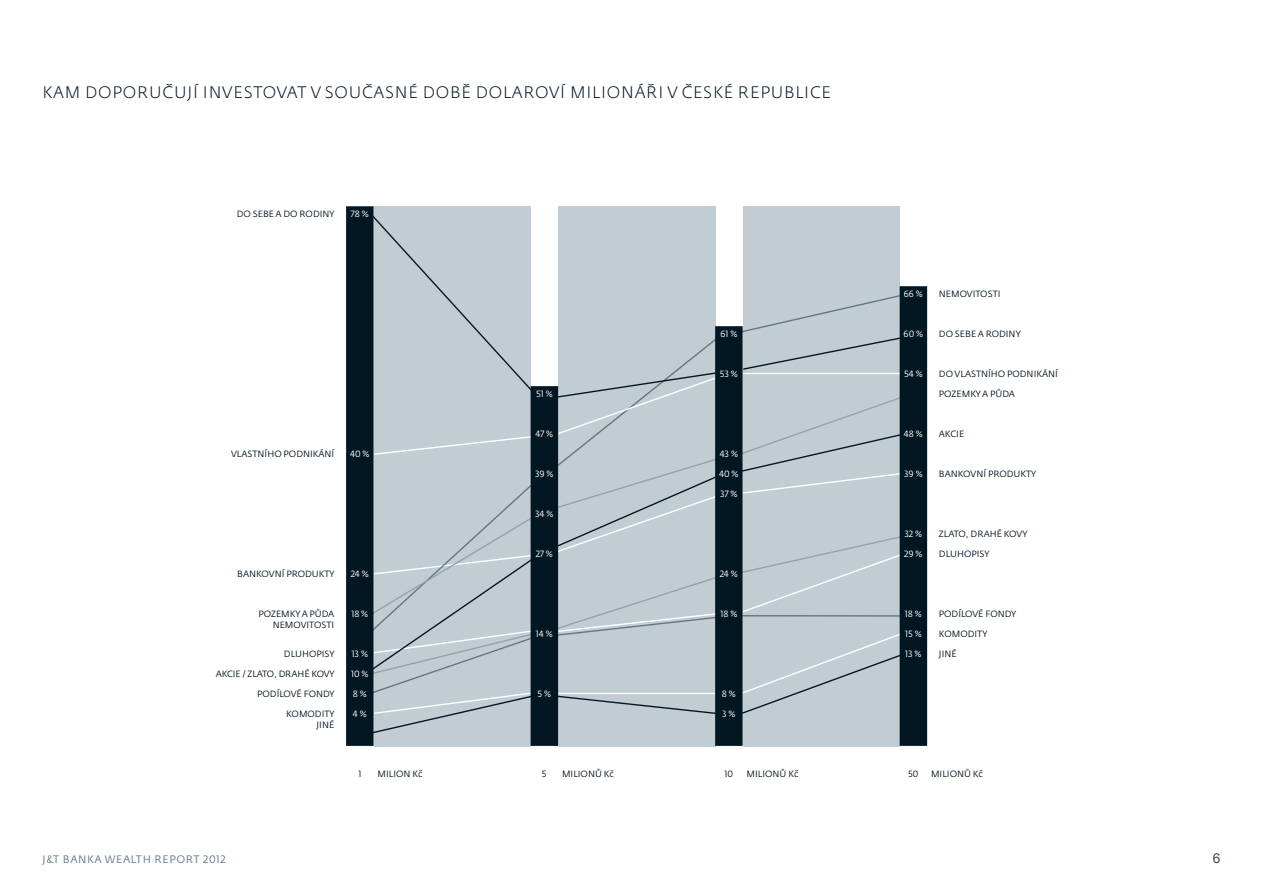
<style>
.page{position:relative;width:1263px;height:893px;background:#fff}
.page>*{position:absolute;margin:0;border:0;box-sizing:border-box;transform-origin:0 0}
.t1{font:300 16.5px "Fedra Sans Alt Pro";letter-spacing:.05em;color:#031722}
.t2{font:13.65px "Arial";color:#394e59}
.t3{font:10.65px "Fedra Sans Alt Pro";letter-spacing:.06em;color:#627782}
.t4{font:9px "Fedra Sans Alt Pro";color:#031722}
.t5{font:9px "Fedra Sans Alt Pro";color:#fff}
</style>
<div class="page">
<svg style="left:346px;top:206px;width:581px;height:540px;background:#a4b0b7"></svg>
<h1 class="t1" style="left:43px;top:85px;width:790px">KAM DOPORUČUJÍ INVESTOVAT V SOUČASNÉ DOBĚ DOLAROVÍ MILIONÁŘI V ČESKÉ REPUBLICE</h1>
<p class="t4" style="left:237px;top:210px;width:99px">DO SEBE A DO RODINY</p>
<p class="t5" style="left:351px;top:210px;width:19px">78 %</p>
<p class="t5" style="left:904px;top:290px;width:21px">66 %</p>
<p class="t4" style="left:939px;top:290px;width:63px">NEMOVITOSTI</p>
<p class="t5" style="left:720px;top:330px;width:18px">61 %</p>
<p class="t5" style="left:904px;top:330px;width:21px">60 %</p>
<p class="t4" style="left:939px;top:330px;width:83px">DO SEBE A RODINY</p>
<p class="t5" style="left:720px;top:370px;width:20px">53 %</p>
<p class="t5" style="left:904px;top:370px;width:20px">54 %</p>
<p class="t4" style="left:939px;top:370px;width:120px">DO VLASTNÍHO PODNIKÁNÍ</p>
<p class="t5" style="left:536px;top:390px;width:18px">51 %</p>
<p class="t4" style="left:939px;top:390px;width:77px">POZEMKY A PŮDA</p>
<p class="t5" style="left:536px;top:430px;width:19px">47 %</p>
<p class="t5" style="left:904px;top:430px;width:20px">48 %</p>
<p class="t4" style="left:939px;top:430px;width:27px">AKCIE</p>
<p class="t4" style="left:231px;top:450px;width:105px">VLASTNÍHO PODNIKÁNÍ</p>
<p class="t5" style="left:350px;top:450px;width:21px">40 %</p>
<p class="t5" style="left:720px;top:450px;width:20px">43 %</p>
<p class="t5" style="left:535px;top:470px;width:20px">39 %</p>
<p class="t5" style="left:719px;top:470px;width:21px">40 %</p>
<p class="t5" style="left:904px;top:470px;width:20px">39 %</p>
<p class="t4" style="left:939px;top:470px;width:99px">BANKOVNÍ PRODUKTY</p>
<p class="t5" style="left:720px;top:490px;width:19px">37 %</p>
<p class="t5" style="left:535px;top:510px;width:20px">34 %</p>
<p class="t5" style="left:904px;top:530px;width:19px">32 %</p>
<p class="t4" style="left:939px;top:530px;width:90px">ZLATO, DRAHÉ KOVY</p>
<p class="t5" style="left:536px;top:550px;width:19px">27 %</p>
<p class="t5" style="left:904px;top:550px;width:20px">29 %</p>
<p class="t4" style="left:939px;top:550px;width:52px">DLUHOPISY</p>
<p class="t4" style="left:237px;top:570px;width:99px">BANKOVNÍ PRODUKTY</p>
<p class="t5" style="left:351px;top:570px;width:19px">24 %</p>
<p class="t5" style="left:720px;top:570px;width:19px">24 %</p>
<p class="t4" style="left:258px;top:610px;width:77px">POZEMKY A PŮDA</p>
<p class="t5" style="left:351px;top:610px;width:18px">18 %</p>
<p class="t5" style="left:720px;top:610px;width:18px">18 %</p>
<p class="t5" style="left:905px;top:610px;width:18px">18 %</p>
<p class="t4" style="left:939px;top:610px;width:79px">PODÍLOVÉ FONDY</p>
<p class="t4" style="left:273px;top:621px;width:63px">NEMOVITOSTI</p>
<p class="t5" style="left:536px;top:630px;width:18px">14 %</p>
<p class="t5" style="left:905px;top:630px;width:18px">15 %</p>
<p class="t4" style="left:939px;top:630px;width:50px">KOMODITY</p>
<p class="t4" style="left:284px;top:650px;width:52px">DLUHOPISY</p>
<p class="t5" style="left:352px;top:650px;width:18px">13 %</p>
<p class="t5" style="left:905px;top:650px;width:18px">13 %</p>
<p class="t4" style="left:939px;top:650px;width:19px">JINÉ</p>
<p class="t4" style="left:216px;top:670px;width:120px">AKCIE / ZLATO, DRAHÉ KOVY</p>
<p class="t5" style="left:351px;top:670px;width:19px">10 %</p>
<p class="t4" style="left:257px;top:690px;width:79px">PODÍLOVÉ FONDY</p>
<p class="t5" style="left:353px;top:690px;width:15px">8 %</p>
<p class="t5" style="left:537px;top:690px;width:15px">5 %</p>
<p class="t5" style="left:722px;top:690px;width:15px">8 %</p>
<p class="t4" style="left:286px;top:710px;width:50px">KOMODITY</p>
<p class="t5" style="left:353px;top:710px;width:15px">4 %</p>
<p class="t5" style="left:722px;top:710px;width:15px">3 %</p>
<p class="t4" style="left:317px;top:721px;width:19px">JINÉ</p>
<p class="t4" style="left:358px;top:770px;width:4px">1</p>
<p class="t4" style="left:377px;top:770px;width:47px">MILION Kč</p>
<p class="t4" style="left:542px;top:770px;width:6px">5</p>
<p class="t4" style="left:562px;top:770px;width:53px">MILIONŮ Kč</p>
<p class="t4" style="left:725px;top:770px;width:10px">10</p>
<p class="t4" style="left:746px;top:770px;width:53px">MILIONŮ Kč</p>
<p class="t4" style="left:908px;top:770px;width:12px">50</p>
<p class="t4" style="left:931px;top:770px;width:53px">MILIONŮ Kč</p>
<p class="t3" style="left:43px;top:855px;width:185px">J&amp;T BANKA WEALTH REPORT 2012</p>
<h2 class="t2" style="left:1213px;top:851px;width:9px">6</h2>
</div>
